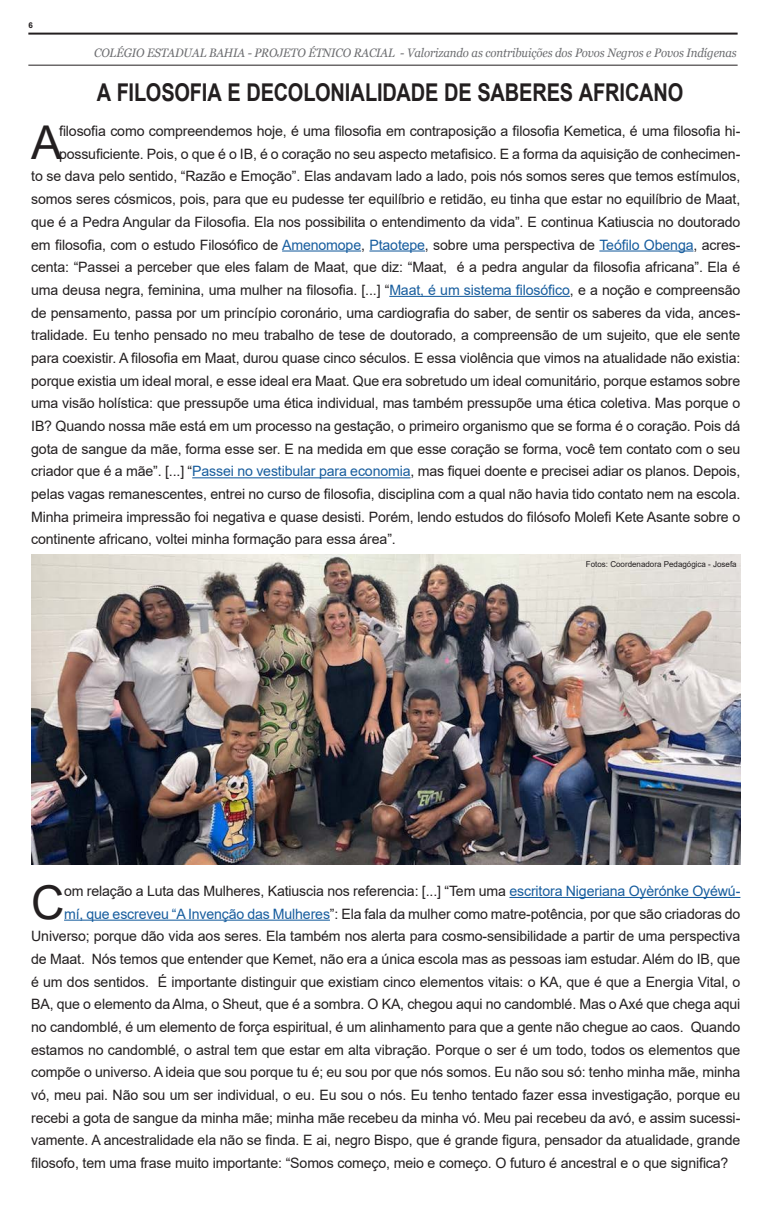
<style>
.page{position:relative;width:766px;height:1205px;background:#fff}
.page>*{position:absolute;margin:0;border:0;box-sizing:border-box;transform-origin:0 0}
._1st_Paragraph{font:46.6px "Arial";color:#231f20}
.t1{font:700 24.5px "Arial";letter-spacing:-.005em;color:#231f20;scale:.82 1}
._1st_Paragraph-2{font:14.3px "Arial";letter-spacing:-.01em;color:#231f20}
.t2{font:italic 12.2px "Georgia";letter-spacing:-.01em;color:#6c6d70;scale:.93 1}
.BT_____Main{font:8.2px "Arial";color:#231f20}
.t3{font:700 8px "Arial";color:#231f20}
.s1{color:#175d9e}
</style>
<div class="page">
<hr style="left:28px;top:33px;width:709px;height:2px;background:#231f20">
<hr style="left:28px;top:65px;width:709px;height:1px;background:#231f20">
<hr style="left:282px;top:250px;width:79px;height:1px;background:#175d9e">
<hr style="left:369px;top:250px;width:56px;height:1px;background:#175d9e">
<hr style="left:599px;top:250px;width:94px;height:1px;background:#175d9e">
<hr style="left:389px;top:296px;width:180px;height:1px;background:#175d9e">
<hr style="left:192px;top:477px;width:218px;height:1px;background:#175d9e">
<hr style="left:509px;top:897px;width:231px;height:1px;background:#175d9e">
<hr style="left:64px;top:919px;width:266px;height:1px;background:#175d9e">
<img style="left:31px;top:554px;width:709px;height:310px">
<p class="t3" style="left:28px;top:20px;width:6px">6</p>
<p class="t2" style="left:94px;top:45px;width:692px">COLÉGIO ESTADUAL BAHIA - PROJETO ÉTNICO RACIAL - Valorizando as contribuições dos Povos Negros e Povos Indígenas</p>
<p class="t1" style="left:97px;top:76px;width:716px">A FILOSOFIA E DECOLONIALIDADE DE SABERES AFRICANO</p>
<p class="_1st_Paragraph" style="left:31px;top:110px;width:32px">A</p>
<p class="_1st_Paragraph-2" style="left:59px;top:121px;width:682px">filosofia como compreendemos hoje, é uma filosofia em contraposição a filosofia Kemetica, é uma filosofia hi-</p>
<p class="_1st_Paragraph-2" style="left:59px;top:144px;width:682px">possuficiente. Pois, o que é o IB, é o coração no seu aspecto metafisico. E a forma da aquisição de conhecimen-</p>
<p class="_1st_Paragraph-2" style="left:31px;top:167px;width:710px">to se dava pelo sentido, “Razão e Emoção”. Elas andavam lado a lado, pois nós somos seres que temos estímulos,</p>
<p class="_1st_Paragraph-2" style="left:31px;top:189px;width:710px">somos seres cósmicos, pois, para que eu pudesse ter equilíbrio e retidão, eu tinha que estar no equilíbrio de Maat,</p>
<p class="_1st_Paragraph-2" style="left:31px;top:212px;width:710px">que é a Pedra Angular da Filosofia. Ela nos possibilita o entendimento da vida”. E continua Katiuscia no doutorado</p>
<p class="_1st_Paragraph-2" style="left:31px;top:235px;width:710px">em filosofia, com o estudo Filosófico de <span class="s1">Amenomope</span>, <span class="s1">Ptaotepe</span>, sobre uma perspectiva de <span class="s1">Teófilo Obenga</span>, acres-</p>
<p class="_1st_Paragraph-2" style="left:31px;top:257px;width:710px">centa: “Passei a perceber que eles falam de Maat, que diz: “Maat, é a pedra angular da filosofia africana”. Ela é</p>
<p class="_1st_Paragraph-2" style="left:31px;top:280px;width:710px">uma deusa negra, feminina, uma mulher na filosofia. [...] “<span class="s1">Maat, é um sistema filosófico</span>, e a noção e compreensão</p>
<p class="_1st_Paragraph-2" style="left:31px;top:303px;width:710px">de pensamento, passa por um princípio coronário, uma cardiografia do saber, de sentir os saberes da vida, ances-</p>
<p class="_1st_Paragraph-2" style="left:31px;top:325px;width:710px">tralidade. Eu tenho pensado no meu trabalho de tese de doutorado, a compreensão de um sujeito, que ele sente</p>
<p class="_1st_Paragraph-2" style="left:31px;top:348px;width:710px">para coexistir. A filosofia em Maat, durou quase cinco séculos. E essa violência que vimos na atualidade não existia:</p>
<p class="_1st_Paragraph-2" style="left:31px;top:371px;width:710px">porque existia um ideal moral, e esse ideal era Maat. Que era sobretudo um ideal comunitário, porque estamos sobre</p>
<p class="_1st_Paragraph-2" style="left:31px;top:393px;width:710px">uma visão holística: que pressupõe uma ética individual, mas também pressupõe uma ética coletiva. Mas porque o</p>
<p class="_1st_Paragraph-2" style="left:31px;top:416px;width:710px">IB? Quando nossa mãe está em um processo na gestação, o primeiro organismo que se forma é o coração. Pois dá</p>
<p class="_1st_Paragraph-2" style="left:31px;top:439px;width:710px">gota de sangue da mãe, forma esse ser. E na medida em que esse coração se forma, você tem contato com o seu</p>
<p class="_1st_Paragraph-2" style="left:31px;top:461px;width:710px">criador que é a mãe”. [...] “<span class="s1">Passei no vestibular para economia</span>, mas fiquei doente e precisei adiar os planos. Depois,</p>
<p class="_1st_Paragraph-2" style="left:31px;top:484px;width:710px">pelas vagas remanescentes, entrei no curso de filosofia, disciplina com a qual não havia tido contato nem na escola.</p>
<p class="_1st_Paragraph-2" style="left:31px;top:507px;width:710px">Minha primeira impressão foi negativa e quase desisti. Porém, lendo estudos do filósofo Molefi Kete Asante sobre o</p>
<p class="_1st_Paragraph-2" style="left:31px;top:529px;width:366px">continente africano, voltei minha formação para essa área”.</p>
<p class="BT_____Main" style="left:585px;top:558px;width:152px">Fotos: Coordenadora Pedagógica - Josefa</p>
<p class="_1st_Paragraph" style="left:31px;top:870px;width:35px">C</p>
<p class="_1st_Paragraph-2" style="left:64px;top:881px;width:677px">om relação a Luta das Mulheres, Katiuscia nos referencia: [...] “Tem uma <span class="s1">escritora Nigeriana Oyèrónke Oyéwú-</span></p>
<p class="_1st_Paragraph-2" style="left:64px;top:904px;width:677px"><span class="s1">mí, que escreveu “A Invenção das Mulheres</span>”: Ela fala da mulher como matre-potência, por que são criadoras do</p>
<p class="_1st_Paragraph-2" style="left:31px;top:926px;width:710px">Universo; porque dão vida aos seres. Ela também nos alerta para cosmo-sensibilidade a partir de uma perspectiva</p>
<p class="_1st_Paragraph-2" style="left:31px;top:949px;width:710px">de Maat. Nós temos que entender que Kemet, não era a única escola mas as pessoas iam estudar. Além do IB, que</p>
<p class="_1st_Paragraph-2" style="left:31px;top:972px;width:710px">é um dos sentidos. É importante distinguir que existiam cinco elementos vitais: o KA, que é que a Energia Vital, o</p>
<p class="_1st_Paragraph-2" style="left:31px;top:994px;width:710px">BA, que o elemento da Alma, o Sheut, que é a sombra. O KA, chegou aqui no candomblé. Mas o Axé que chega aqui</p>
<p class="_1st_Paragraph-2" style="left:31px;top:1017px;width:710px">no candomblé, é um elemento de força espiritual, é um alinhamento para que a gente não chegue ao caos. Quando</p>
<p class="_1st_Paragraph-2" style="left:31px;top:1040px;width:710px">estamos no candomblé, o astral tem que estar em alta vibração. Porque o ser é um todo, todos os elementos que</p>
<p class="_1st_Paragraph-2" style="left:31px;top:1062px;width:710px">compõe o universo. A ideia que sou porque tu é; eu sou por que nós somos. Eu não sou só: tenho minha mãe, minha</p>
<p class="_1st_Paragraph-2" style="left:31px;top:1085px;width:710px">vó, meu pai. Não sou um ser individual, o eu. Eu sou o nós. Eu tenho tentado fazer essa investigação, porque eu</p>
<p class="_1st_Paragraph-2" style="left:31px;top:1108px;width:710px">recebi a gota de sangue da minha mãe; minha mãe recebeu da minha vó. Meu pai recebeu da avó, e assim sucessi-</p>
<p class="_1st_Paragraph-2" style="left:31px;top:1130px;width:710px">vamente. A ancestralidade ela não se finda. E ai, negro Bispo, que é grande figura, pensador da atualidade, grande</p>
<p class="_1st_Paragraph-2" style="left:31px;top:1153px;width:698px">filosofo, tem uma frase muito importante: “Somos começo, meio e começo. O futuro é ancestral e o que significa?</p>
</div>
